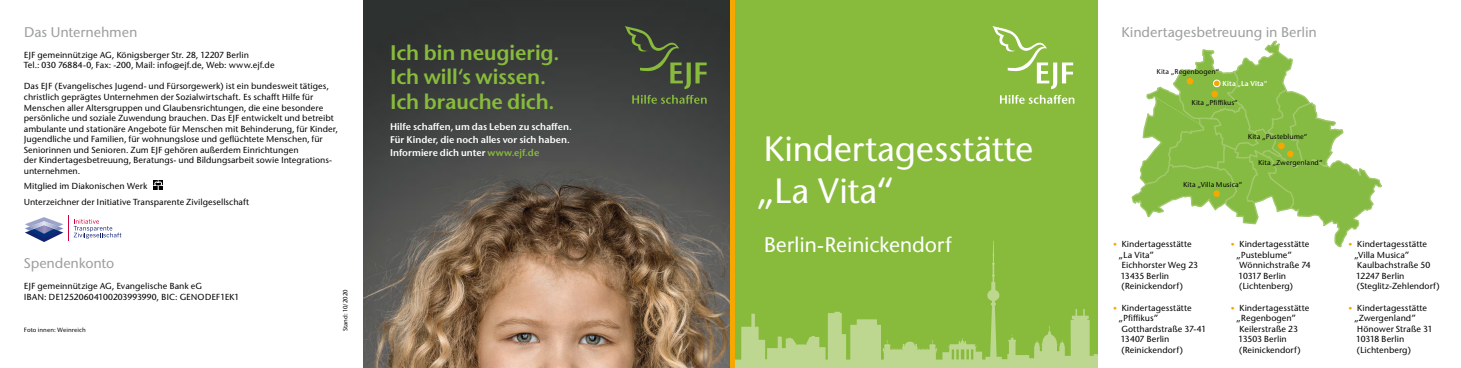
<style>
.page{position:relative;width:1461px;height:368px;background:#fff}
.page>*{position:absolute;margin:0;border:0;box-sizing:border-box;transform-origin:0 0}
.t1{font:500 35px/42px "Stone Sans ITC";letter-spacing:-.01em;color:#fff}
.t2{font:600 21px/24.5px "Stone Sans ITC";letter-spacing:-.005em;color:#88bb3c}
.t3{font:500 21px "Stone Sans ITC";letter-spacing:-.015em;color:#fff}
.t4{font:500 14px "Stone Sans ITC";letter-spacing:-.01em;color:#9c9e9f}
.t5{font:600 9.62px/13.1px "Stone Sans ITC";letter-spacing:.005em;color:#fff}
.t6{font:500 8.75px/10.5px "Stone Sans ITC";color:#000}
.t7{font:500 7px "Stone Sans ITC";letter-spacing:.01em;color:#000}
.t8{font:600 7px "Stone Sans ITC";letter-spacing:.02em;color:#fff}
.t9{font:500 6.12px "Stone Sans ITC";letter-spacing:.01em;color:#000}
.s1{color:#88bb3c}
.s2{font-size:7.88px;color:#f7a800}
</style>
<div class="page">
<div style="left:730px;top:0;width:368px;height:367px;background:#88bb3c"></div>
<svg style="left:735px;top:240px;width:363px;height:127px"></svg>
<img style="left:363px;top:0;width:367px;height:367px">
<div style="left:730px;top:0;width:5px;height:367px;background:#f7a800"></div>
<svg style="left:153px;top:180px;width:10px;height:10px"></svg>
<svg style="left:25px;top:217px;width:38px;height:24px"></svg>
<img style="left:30px;top:221px;width:29px;height:7px">
<img style="left:34px;top:225px;width:20px;height:8px">
<svg style="left:73px;top:219px;width:48px;height:20px"></svg>
<svg style="left:1000px;top:95px;width:74px;height:9px"></svg>
<svg style="left:632px;top:95px;width:75px;height:9px"></svg>
<svg style="left:992px;top:26px;width:81px;height:63px"></svg>
<svg style="left:625px;top:26px;width:82px;height:63px;background:#414b37"></svg>
<svg style="left:1131px;top:40px;width:251px;height:207px"></svg>
<h3 class="t4" style="left:24px;top:23px;width:115px">Das Unternehmen</h3>
<p class="t6" style="left:24px;top:50px;width:252px">EJF gemeinnützige AG, Königsberger Str. 28, 12207 Berlin<br>Tel.: 030 76884-0, Fax: -200, Mail: info@ejf.de, Web: www.ejf.de</p>
<p class="t6" style="left:24px;top:81px;width:316px">Das EJF (Evangelisches Jugend- und Fürsorgewerk) ist ein bundesweit tätiges, christlich geprägtes Unternehmen der Sozialwirtschaft. Es schafft Hilfe für Menschen aller Altersgruppen und Glaubensrichtungen, die eine besondere persönliche und soziale Zuwendung brauchen. Das EJF entwickelt und betreibt ambulante und stationäre Angebote für Menschen mit Behinderung, für Kinder, Jugendliche und Familien, für wohnungslose und geflüchtete Menschen, für Seniorinnen und Senioren. Zum EJF gehören außerdem Einrichtungen<br>der Kindertagesbetreuung, Beratungs- und Bildungsarbeit sowie Integrations&shy;unternehmen.</p>
<p class="t6" style="left:24px;top:178px;width:227px;line-height:15.8px">Mitglied im Diakonischen Werk<br>Unterzeichner der Initiative Transparente Zivilgesellschaft</p>
<h3 class="t4" style="left:24px;top:254px;width:92px">Spendenkonto</h3>
<p class="t6" style="left:24px;top:281px;width:217px">EJF gemeinnützige AG, Evangelische Bank eG<br>IBAN: DE12520604100203993990, BIC: GENODEF1EK1</p>
<p class="t9" style="left:24px;top:325px;width:63px">Foto innen: Weinreich</p>
<p class="t9" style="left:342px;top:331px;width:43px;rotate:-90deg">Stand: 10/2020</p>
<h2 class="t2" style="left:390px;top:40px;width:171px">Ich bin neugierig.<br>Ich will‘s wissen.<br>Ich brauche dich.</h2>
<p class="t5" style="left:390px;top:119px;width:183px">Hilfe schaffen, um das Leben zu schaffen.<br>Für Kinder, die noch alles vor sich haben.<br>Informiere dich unter <span class="s1">www.ejf.de</span></p>
<h1 class="t1" style="left:756px;top:128px;width:279px">Kindertagesstätte „La Vita“</h1>
<h2 class="t3" style="left:763px;top:231px;width:190px">Berlin-Reinickendorf</h2>
<h3 class="t4" style="left:1121px;top:23px;width:197px">Kindertagesbetreuung in Berlin</h3>
<p class="t7" style="left:1157px;top:67px;width:64px">Kita „Regenbogen“</p>
<p class="t8" style="left:1223px;top:79px;width:46px">Kita „La Vita“</p>
<p class="t7" style="left:1192px;top:98px;width:48px">Kita „Pfiffikus“</p>
<p class="t7" style="left:1248px;top:132px;width:61px">Kita „Pusteblume“</p>
<p class="t7" style="left:1258px;top:158px;width:66px">Kita „Zwergenland“</p>
<p class="t7" style="left:1183px;top:179px;width:61px">Kita „Villa Musica“</p>
<p class="t6" style="left:1113px;top:239px;width:80px"><span class="s2">•</span> Kindertagesstätte</p>
<p class="t6" style="left:1119px;top:249px;width:37px">„La Vita”</p>
<p class="t6" style="left:1121px;top:260px;width:78px">Eichhorster Weg 23</p>
<p class="t6" style="left:1121px;top:270px;width:50px">13435 Berlin</p>
<p class="t6" style="left:1121px;top:281px;width:64px">(Reinickendorf)</p>
<p class="t6" style="left:1113px;top:302px;width:80px"><span class="s2">•</span> Kindertagesstätte</p>
<p class="t6" style="left:1119px;top:312px;width:41px">„Pfiffikus”</p>
<p class="t6" style="left:1121px;top:323px;width:86px">Gotthardstraße 37-41</p>
<p class="t6" style="left:1121px;top:333px;width:50px">13407 Berlin</p>
<p class="t6" style="left:1121px;top:344px;width:64px">(Reinickendorf)</p>
<p class="t6" style="left:1231px;top:239px;width:80px"><span class="s2">•</span> Kindertagesstätte</p>
<p class="t6" style="left:1236px;top:249px;width:57px">„Pusteblume”</p>
<p class="t6" style="left:1239px;top:260px;width:73px">Wönnichstraße 74</p>
<p class="t6" style="left:1238px;top:270px;width:49px">10317 Berlin</p>
<p class="t6" style="left:1239px;top:281px;width:56px">(Lichtenberg)</p>
<p class="t6" style="left:1231px;top:302px;width:80px"><span class="s2">•</span> Kindertagesstätte</p>
<p class="t6" style="left:1236px;top:312px;width:61px">„Regenbogen”</p>
<p class="t6" style="left:1239px;top:323px;width:60px">Keilerstraße 23</p>
<p class="t6" style="left:1238px;top:333px;width:50px">13503 Berlin</p>
<p class="t6" style="left:1239px;top:344px;width:64px">(Reinickendorf)</p>
<p class="t6" style="left:1349px;top:239px;width:80px"><span class="s2">•</span> Kindertagesstätte</p>
<p class="t6" style="left:1354px;top:249px;width:57px">„Villa Musica”</p>
<p class="t6" style="left:1357px;top:260px;width:75px">Kaulbachstraße 50</p>
<p class="t6" style="left:1356px;top:270px;width:50px">12247 Berlin</p>
<p class="t6" style="left:1356px;top:281px;width:85px">(Steglitz-Zehlendorf)</p>
<p class="t6" style="left:1349px;top:302px;width:80px"><span class="s2">•</span> Kindertagesstätte</p>
<p class="t6" style="left:1354px;top:312px;width:63px">„Zwergenland”</p>
<p class="t6" style="left:1357px;top:323px;width:77px">Hönower Straße 31</p>
<p class="t6" style="left:1356px;top:333px;width:49px">10318 Berlin</p>
<p class="t6" style="left:1356px;top:344px;width:56px">(Lichtenberg)</p>
</div>
